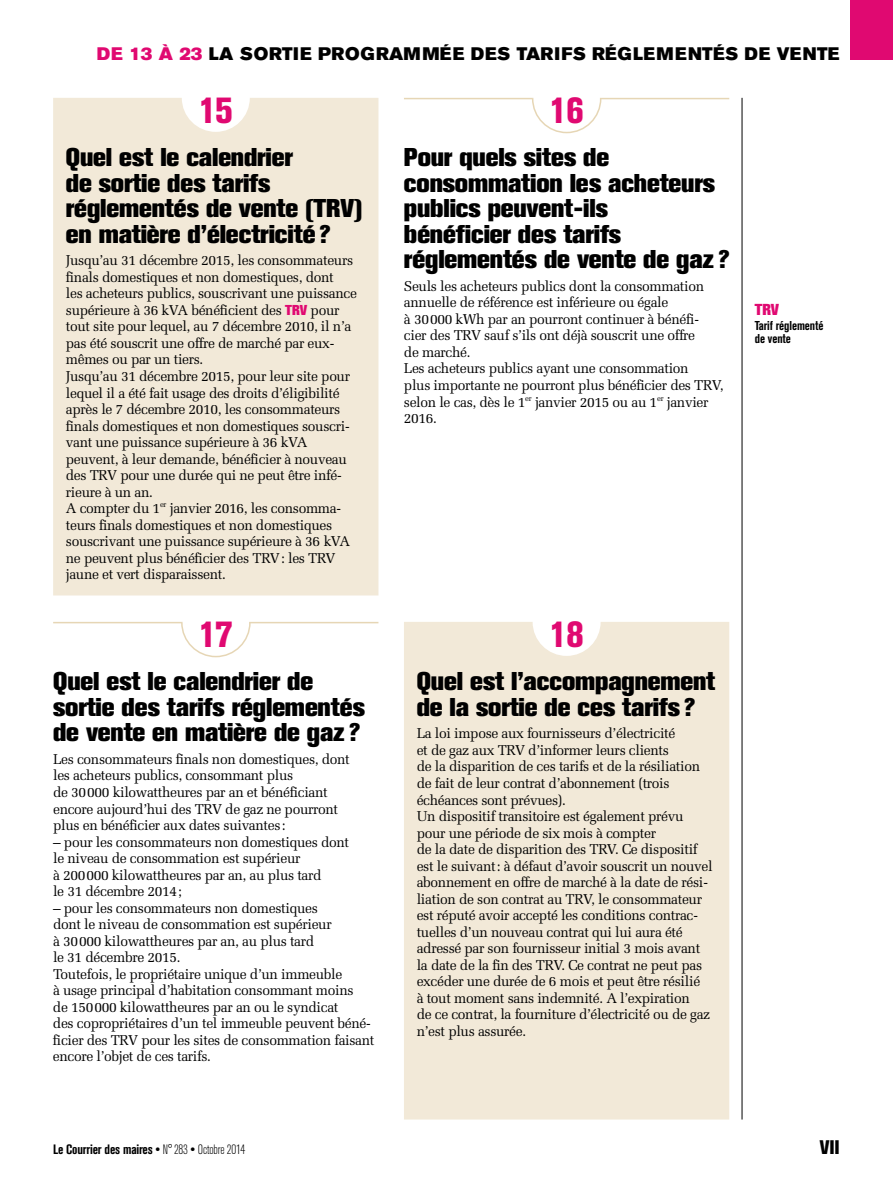
<style>
.page{position:relative;width:893px;height:1191px;background:#fff}
.page>*{position:absolute;margin:0;border:0;box-sizing:border-box;transform-origin:0 0}
.t1{font:800 condensed 36px "Akzidenz Grotesk Std";letter-spacing:-.035em;color:#e00971}
.t2{font:800 25.5px/25.5px "Akzidenz Grotesk Std";letter-spacing:-.005em;color:#000}
.t3{font:800 condensed 19.5px "Akzidenz Grotesk Std";color:#000}
.t4{font:18px "Akzidenz Grotesk Std Super";letter-spacing:.03em;color:#000}
.t5{font:800 15.75px "Akzidenz Grotesk Std";color:#e00971}
.t6{font:14.25px/16.5px "Melior LT Std";letter-spacing:-.025em;color:#000}
.t7{font:700 condensed 13.5px "Akzidenz Grotesk Std";letter-spacing:-.015em;color:#000}
.t8{font:700 condensed 12.75px/12.8px "Akzidenz Grotesk Std";letter-spacing:-.005em;color:#000}
.s1{color:#e00971}
.s2{font-family:"Akzidenz Grotesk Std";font-weight:800;color:#e00971}
.s3{font-weight:300}
</style>
<div class="page">
<hr style="left:742px;top:98px;width:1px;height:1021px;background:#000">
<div style="left:53px;top:98px;width:325px;height:497px;background:#f2e9d8"></div>
<hr style="left:404px;top:98px;width:129px;height:1px;background:#e6d6b5">
<svg style="left:531px;top:97px;width:71px;height:37px"></svg>
<hr style="left:600px;top:98px;width:129px;height:1px;background:#e6d6b5">
<div style="left:404px;top:622px;width:325px;height:497px;background:#f2e9d8"></div>
<hr style="left:53px;top:622px;width:130px;height:1px;background:#e6d6b5">
<svg style="left:180px;top:622px;width:71px;height:36px"></svg>
<hr style="left:249px;top:622px;width:129px;height:1px;background:#e6d6b5">
<div style="left:850px;top:0;width:43px;height:60px;background:#e00971"></div>
<p class="t4" style="left:97px;top:43px;width:743px"><span class="s1">DE 13 À 23</span> LA SORTIE PROGRAMMÉE DES TARIFS RÉGLE MENTÉS DE VENTE</p>
<h1 class="t1" style="left:198px;top:90px;width:36px">15</h1>
<h1 class="t1" style="left:549px;top:90px;width:36px">16</h1>
<h2 class="t2" style="left:66px;top:144px;width:298px">Quel est le calendrier<br>de sortie des tarifs réglementés de vente (TRV) en matière d’électricité?</h2>
<p class="t6" style="left:66px;top:252px;width:293px">Jusqu’au 31 décembre 2015, les consommateurs finals domestiques et non domestiques, dont<br>les acheteurs publics, souscrivant une puissance supérieure à 36 kVA bénéficient des <span class="s2">TRV</span> pour tout site pour lequel, au 7 décembre 2010, il n’a pas été souscrit une offre de marché par eux&shy;mêmes ou par un tiers.<br>Jusqu’au 31 décembre 2015, pour leur site pour lequel il a été fait usage des droits d’éligibilité après le 7 décembre 2010, les consommateurs finals domestiques et non domestiques souscri&shy;vant une puissance supérieure à 36 kVA peuvent, à leur demande, bénéficier à nouveau des TRV pour une durée qui ne peut être infé&shy;rieure à un an.<br>A compter du 1<sup>er</sup> janvier 2016, les consomma&shy;teurs finals domestiques et non domestiques souscrivant une puissance supérieure à 36 kVA ne peuvent plus bénéficier des TRV: les TRV jaune et vert disparaissent.</p>
<h1 class="t1" style="left:198px;top:614px;width:36px">17</h1>
<h2 class="t2" style="left:53px;top:668px;width:313px">Quel est le calendrier de sortie des tarifs réglementés de vente en matière de gaz?</h2>
<p class="t6" style="left:53px;top:751px;width:298px">Les consommateurs finals non domestiques, dont les acheteurs publics, consommant plus<br>de 30000 kilowattheures par an et bénéficiant encore aujourd’hui des TRV de gaz ne pourront plus en bénéficier aux dates suivantes:</p>
<p class="t6" style="left:53px;top:833px;width:298px">– pour les consommateurs non domestiques dont le niveau de consommation est supérieur<br>à 200000 kilowattheures par an, au plus tard<br>le 31 décembre 2014;</p>
<p class="t6" style="left:53px;top:899px;width:323px">– pour les consommateurs non domestiques<br>dont le niveau de consommation est supérieur<br>à 30000 kilowattheures par an, au plus tard<br>le 31 décembre 2015.<br>Toutefois, le propriétaire unique d’un immeuble<br>à usage principal d’habitation consommant moins<br>de 150000 kilowattheures par an ou le syndicat<br>des copropriétaires d’un tel immeuble peuvent béné&shy;ficier des TRV pour les sites de consommation faisant encore l’objet de ces tarifs.</p>
<h2 class="t2" style="left:404px;top:144px;width:327px">Pour quels sites de consommation les acheteurs publics peuvent-ils<br>bénéficier des tarifs réglementés de vente de gaz?</h2>
<p class="t6" style="left:404px;top:278px;width:321px">Seuls les acheteurs publics dont la consommation annuelle de référence est inférieure ou égale<br>à 30000 kWh par an pourront continuer à bénéfi&shy;cier des TRV sauf s’ils ont déjà souscrit une offre<br>de marché.<br>Les acheteurs publics ayant une consommation<br>plus importante ne pourront plus bénéficier des TRV, selon le cas, dès le 1<sup>er</sup> janvier 2015 ou au 1<sup>er</sup> janvier 2016.</p>
<p class="t5" style="left:755px;top:301px;width:26px">TRV</p>
<p class="t8" style="left:755px;top:319px;width:70px">Tarif réglementé de vente</p>
<h1 class="t1" style="left:549px;top:614px;width:36px">18</h1>
<h2 class="t2" style="left:417px;top:668px;width:300px">Quel est l’accompagnement de la sortie de ces tarifs?</h2>
<p class="t6" style="left:417px;top:725px;width:298px">La loi impose aux fournisseurs d’électricité<br>et de gaz aux TRV d’informer leurs clients<br>de la disparition de ces tarifs et de la résiliation de fait de leur contrat d’abonnement (trois échéances sont prévues).<br>Un dispositif transitoire est également prévu pour une période de six mois à compter<br>de la date de disparition des TRV. Ce dispositif est le suivant: à défaut d’avoir souscrit un nouvel abonnement en offre de marché à la date de rési&shy;liation de son contrat au TRV, le consommateur est réputé avoir accepté les conditions contrac&shy;tuelles d’un nouveau contrat qui lui aura été adressé par son fournisseur initial 3 mois avant la date de la fin des TRV. Ce contrat ne peut pas excéder une durée de 6 mois et peut être résilié<br>à tout moment sans indemnité. A l’expiration<br>de ce contrat, la fourniture d’électricité ou de gaz n’est plus assurée.</p>
<p class="t7" style="left:53px;top:1141px;width:194px">Le Courrier des maires ● <span class="s3">N° 283</span> ● <span class="s3">Octobre 2014</span></p>
<h3 class="t3" style="left:820px;top:1135px;width:15px">VII</h3>
</div>
